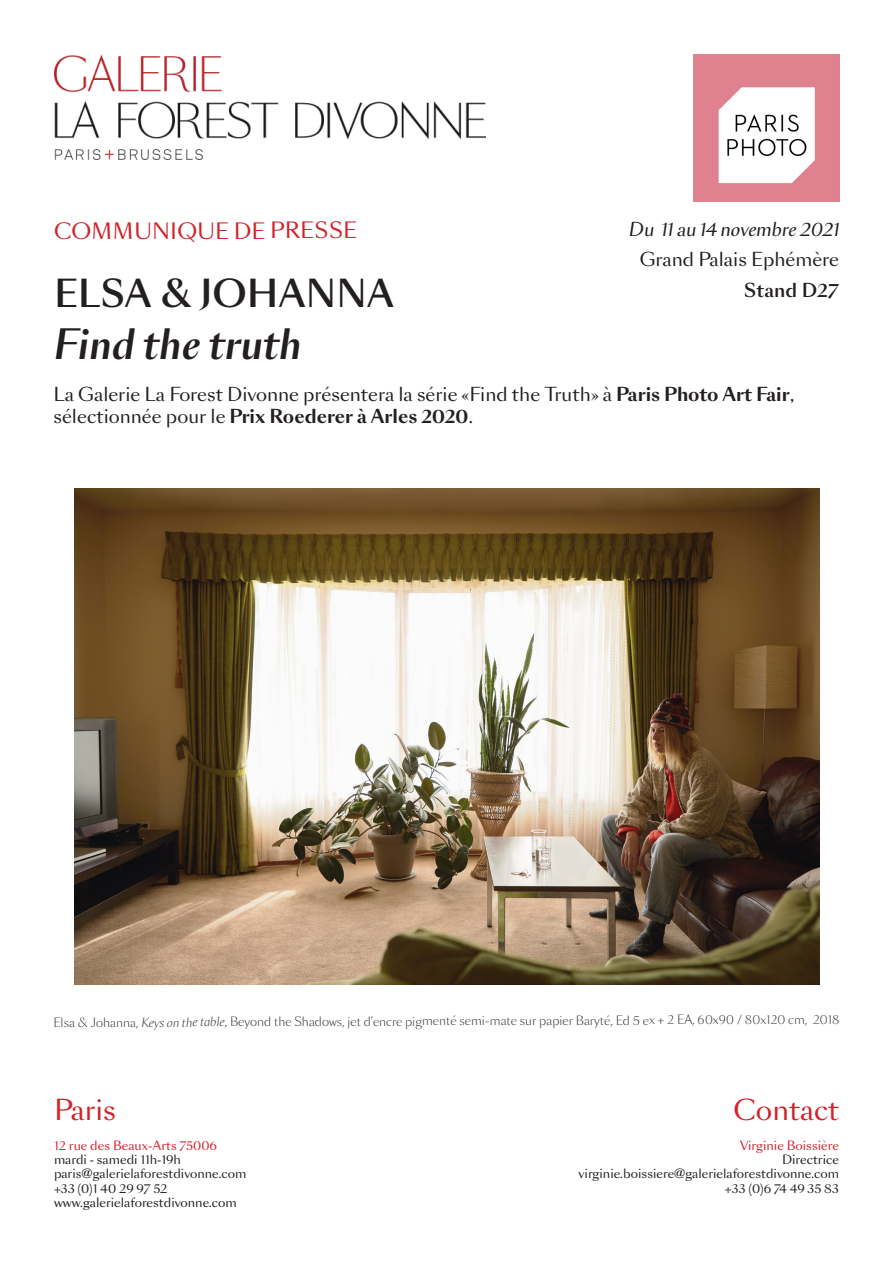
<style>
.page{position:relative;width:893px;height:1263px;background:#fff}
.page>*{position:absolute;margin:0;border:0;box-sizing:border-box;transform-origin:0 0}
.t1{font:italic 500 39px "Sang Bleu Sans";color:#231f20}
.t2{font:500 36px "Sang Bleu Sans";color:#231f20}
.t3{font:27px "Sang Bleu Sans";color:#d1232a}
.t4{font:21px "Sang Bleu Sans";letter-spacing:-.005em;color:#d1232a}
.t5{font:18px/21.6px "Sang Bleu Sans";color:#231f20}
.t6{font:italic 18px "Sang Bleu Sans";color:#231f20}
.t7{font:500 18px "Sang Bleu Sans";color:#231f20}
.t8{font:12px "Sang Bleu Sans";color:#231f20}
.t9{font:300 12px "Sang Bleu Sans";letter-spacing:-.005em;color:#231f20}
.t10{font:12px "Sang Bleu Sans";color:#d1232a}
.s1{font-weight:700}
.s2{font-style:italic}
</style>
<div class="page">
<img style="left:75px;top:488px;width:744px;height:496px">
<img style="left:54px;top:54px;width:431px;height:106px">
<img style="left:693px;top:54px;width:147px;height:148px">
<p class="t4" style="left:54px;top:217px;width:305px">COMMUNIQUE DE PRESSE</p>
<p class="t6" style="left:629px;top:218px;width:212px">Du 11 au 14 novembre 2021</p>
<p class="t5" style="left:640px;top:249px;width:201px">Grand Palais Ephémère</p>
<p class="t2" style="left:54px;top:270px;width:342px">ELSA &amp; JOHANNA</p>
<p class="t7" style="left:744px;top:278px;width:97px">Stand D27</p>
<p class="t1" style="left:53px;top:319px;width:250px">Find the truth</p>
<p class="t5" style="left:53px;top:384px;width:743px">La Galerie La Forest Divonne présentera la série «Find the Truth» à <span class="s1">Paris Photo Art Fair</span>, sélectionnée pour le <span class="s1">Prix Roederer à Arles 2020</span>.</p>
<p class="t9" style="left:53px;top:1013px;width:788px">Elsa &amp; Johanna, <span class="s2">Keys on the table,</span> Beyond the Shadows, jet d’encre pigmenté semi-mate sur papier Baryté, Ed 5 ex + 2 EA, 60x90 / 80x120 cm, 2018</p>
<p class="t3" style="left:54px;top:1092px;width:64px">Paris</p>
<p class="t10" style="left:54px;top:1137px;width:165px">12 rue des Beaux-Arts 75006</p>
<p class="t8" style="left:54px;top:1152px;width:128px">mardi - samedi 11h-19h</p>
<p class="t8" style="left:54px;top:1166px;width:194px">paris@galerielaforestdivonne.com</p>
<p class="t8" style="left:54px;top:1180px;width:115px">+33 (0)1 40 29 97 52</p>
<p class="t8" style="left:54px;top:1195px;width:184px">www.galerielaforestdivonne.com</p>
<p class="t3" style="left:733px;top:1092px;width:107px">Contact</p>
<p class="t10" style="left:740px;top:1137px;width:101px">Virginie Boissière</p>
<p class="t8" style="left:782px;top:1152px;width:58px">Directrice</p>
<p class="t8" style="left:579px;top:1166px;width:262px">virginie.boissiere@galerielaforestdivonne.com</p>
<p class="t8" style="left:725px;top:1180px;width:116px">+33 (0)6 74 49 35 83</p>
</div>
